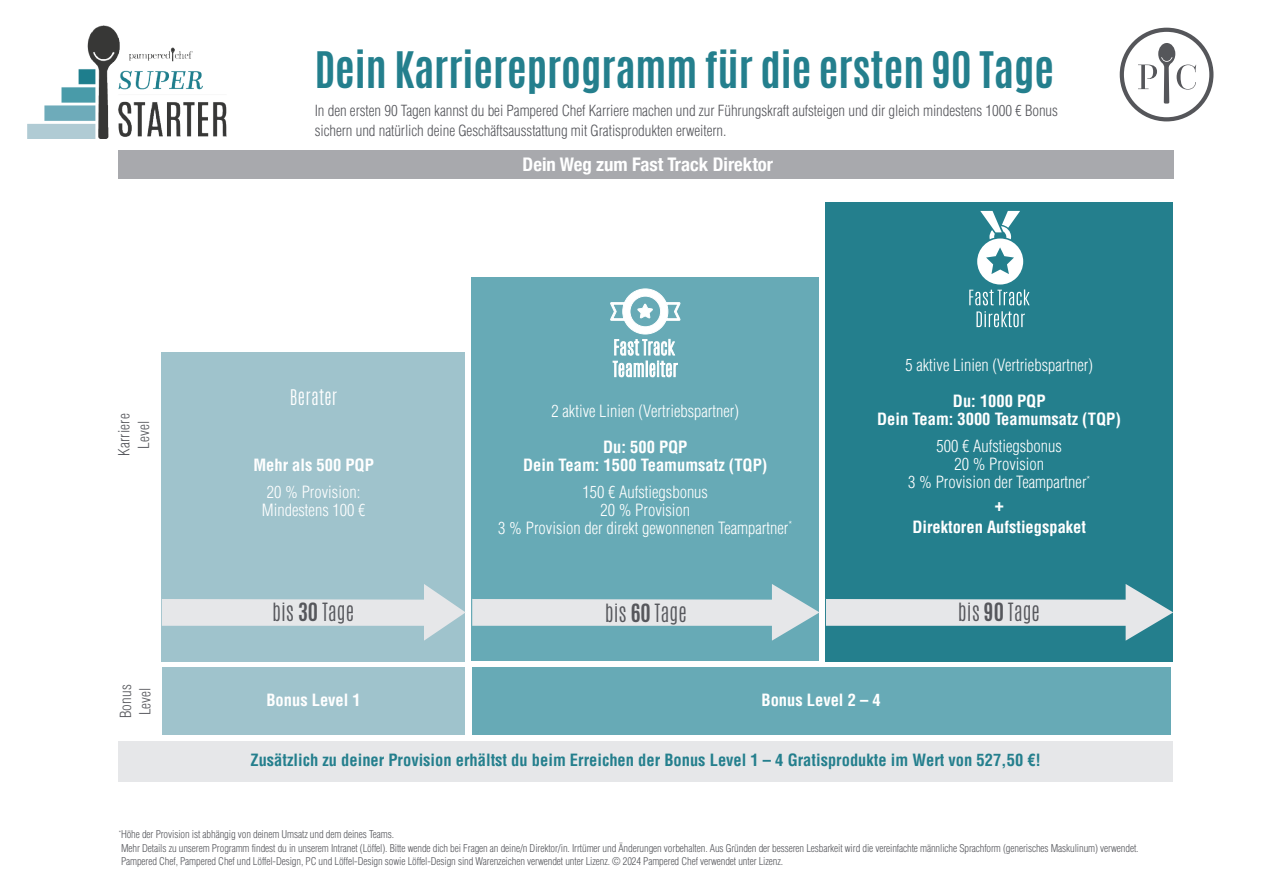
<style>
.page{position:relative;width:1263px;height:893px;background:#fff}
.page>*{position:absolute;margin:0;border:0;box-sizing:border-box;transform-origin:0 0}
.t1{font:700 42px "Antonio";color:#247f8d}
.t2{font:300 21px "Antonio";color:#56575c}
.t3{font:700 condensed 18.75px "Helvetica Neue";color:#fff}
.t4{font:300 18px "Antonio";letter-spacing:.015em;color:#fff}
.t5{font:700 condensed 18px "Helvetica";color:#fff}
.t6{font:300 condensed 16.5px/18px "Helvetica";color:#fff;text-align:center}
.t7{font:700 condensed 16.5px/18px "Helvetica";color:#fff;text-align:center}
.t8{font:700 condensed 16.5px "Helvetica";color:#247f8d}
.t9{font:300 condensed 15px/19.5px "Helvetica";letter-spacing:-.005em;color:#56575c}
.t10{font:300 condensed 15px/19.5px "Helvetica";letter-spacing:.015em;color:#56575c;text-align:center}
.t11{font:300 condensed 10.5px/13.5px "Helvetica";letter-spacing:-.01em;color:#56575c}
.s1{font-weight:700}
</style>
<div class="page">
<div style="left:825px;top:202px;width:347px;height:460px;background:#247f8d"></div>
<div style="left:472px;top:277px;width:347px;height:384px;background:#67aab6"></div>
<div style="left:118px;top:150px;width:1055px;height:29px;background:#a8a9ad"></div>
<svg style="left:1120px;top:28px;width:93px;height:93px"></svg>
<div style="left:118px;top:742px;width:1055px;height:40px;background:#e6e7e9"></div>
<img style="left:28px;top:26px;width:198px;height:113px">
<div style="left:162px;top:668px;width:303px;height:67px;background:#9fc3cc"></div>
<div style="left:472px;top:668px;width:698px;height:67px;background:#67aab6"></div>
<div style="left:162px;top:352px;width:303px;height:309px;background:#9fc3cc"></div>
<svg style="left:162px;top:584px;width:303px;height:57px"></svg>
<svg style="left:472px;top:584px;width:347px;height:57px"></svg>
<svg style="left:826px;top:584px;width:347px;height:57px"></svg>
<svg style="left:969px;top:211px;width:61px;height:94px"></svg>
<svg style="left:976px;top:311px;width:49px;height:16px"></svg>
<svg style="left:610px;top:288px;width:71px;height:67px"></svg>
<svg style="left:613px;top:361px;width:65px;height:16px"></svg>
<h1 class="t1" style="left:315px;top:38px;width:741px">Dein Karriereprogramm für die ersten 90 Tage</h1>
<h3 class="t9" style="left:315px;top:101px;width:745px">In den ersten 90 Tagen kannst du bei Pampered Chef Karriere machen und zur Führungskraft aufsteigen und dir gleich mindestens 1000 € Bonus sichern und natürlich deine Geschäftsausstattung mit Gratisprodukten erweitern.</h3>
<h3 class="t10" style="left:114px;top:456px;width:44px;rotate:-90deg">Karriere<br>Level</h3>
<h3 class="t9" style="left:116px;top:718px;width:35px;rotate:-90deg">Bonus<br>Level</h3>
<h3 class="t4" style="left:290px;top:385px;width:49px">Berater</h3>
<h3 class="t7" style="left:253px;top:456px;width:122px">Mehr als 500 PQP</h3>
<h3 class="t6" style="left:262px;top:483px;width:105px">20 % Provision:<br>Mindestens 100 €</h3>
<h3 class="t3" style="left:523px;top:149px;width:252px">Dein Weg zum Fast Track Direktor</h3>
<h3 class="t6" style="left:551px;top:402px;width:189px">2 aktive Linien (Vertriebspartner)</h3>
<h3 class="t7" style="left:523px;top:438px;width:246px">Du: 500 PQP<br>Dein Team: 1500 Teamumsatz (TQP)</h3>
<h3 class="t6" style="left:498px;top:483px;width:295px">150 € Aufstiegsbonus<br>20 % Provision<br>3 % Provision der direkt gewonnenen Teampartner<sup>*</sup></h3>
<h2 class="t2" style="left:272px;top:597px;width:84px">bis <span class="s1">30</span> Tage</h2>
<h2 class="t2" style="left:605px;top:598px;width:83px">bis <span class="s1">60</span> Tage</h2>
<h3 class="t6" style="left:905px;top:356px;width:189px">5 aktive Linien (Vertriebspartner)</h3>
<h3 class="t7" style="left:877px;top:392px;width:245px">Du: 1000 PQP<br>Dein Team: 3000 Teamumsatz (TQP)</h3>
<h3 class="t6" style="left:908px;top:437px;width:184px">500 € Aufstiegsbonus<br>20 % Provision<br>3 % Provision der Teampartner<sup>*</sup></h3>
<h3 class="t5" style="left:995px;top:493px;width:10px">+</h3>
<h3 class="t7" style="left:912px;top:518px;width:175px">Direktoren Aufstiegspaket</h3>
<h2 class="t2" style="left:958px;top:597px;width:83px">bis <span class="s1">90</span> Tage</h2>
<h3 class="t7" style="left:266px;top:690px;width:96px">Bonus Level 1</h3>
<h3 class="t7" style="left:761px;top:690px;width:121px">Bonus Level 2 – 4</h3>
<h3 class="t8" style="left:250px;top:750px;width:792px">Zusätzlich zu deiner Provision erhältst du beim Erreichen der Bonus Level 1 – 4 Gratisprodukte im Wert von 527,50 €!</h3>
<p class="t11" style="left:119px;top:827px;width:1021px"><sup>*</sup>Höhe der Provision ist abhängig von deinem Umsatz und dem deines Teams.<br><sup>*</sup>Mehr Details zu unserem Programm findest du in unserem Intranet (Löffel). Bitte wende dich bei Fragen an deine/n Direktor/in. Irrtümer und Änderungen vorbehalten. Aus Gründen der besseren Lesbarkeit wird die vereinfachte männliche Sprachform (generisches Maskulinum) verwendet. <sup>*</sup>Pampered Chef, Pampered Chef und Löffel-Design, PC und Löffel-Design sowie Löffel-Design sind Warenzeichen verwendet unter Lizenz. © 2024 Pampered Chef verwendet unter Lizenz.</p>
</div>
